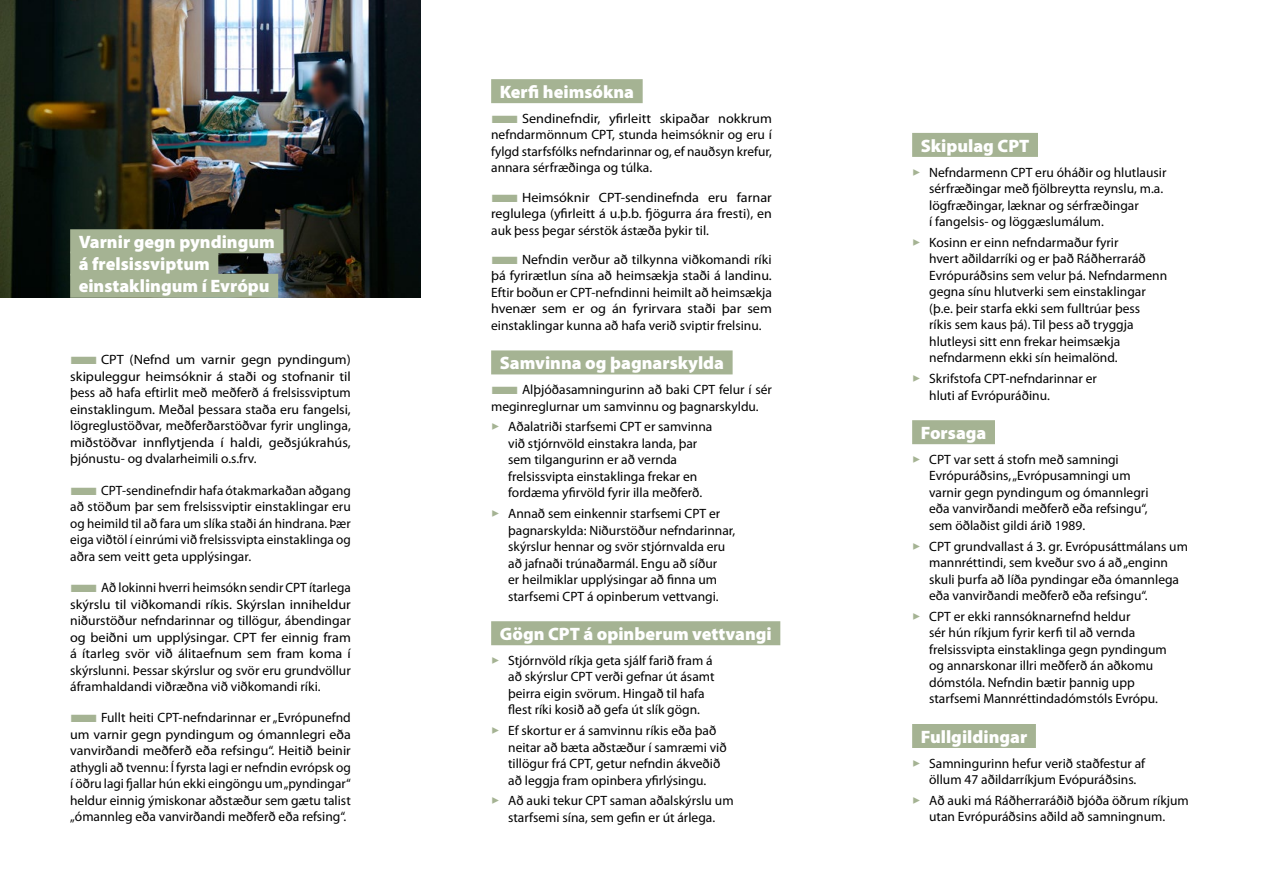
<style>
.page{position:relative;width:1263px;height:893px;background:#fff}
.page>*{position:absolute;margin:0;border:0;box-sizing:border-box;transform-origin:0 0}
.t1{font:900 18px/22.2px "Myriad Pro";color:#fff}
.t2{font:13.5px/16.5px "Myriad Pro";color:#000}
.t3{font:13.5px/16.5px "Myriad Pro";color:#000;text-align:justify;scale:1.05 1}
.s1{color:#a5b393}
</style>
<div class="page">
<img style="left:0;top:0;width:421px;height:298px">
<div style="left:70px;top:229px;width:213px;height:24px;background:#a5b393"></div>
<div style="left:70px;top:252px;width:148px;height:24px;background:#a5b393"></div>
<div style="left:70px;top:274px;width:208px;height:24px;background:#a5b393"></div>
<div style="left:491px;top:79px;width:152px;height:24px;background:#a5b393"></div>
<div style="left:491px;top:350px;width:242px;height:24px;background:#a5b393"></div>
<div style="left:491px;top:621px;width:289px;height:24px;background:#a5b393"></div>
<div style="left:912px;top:133px;width:126px;height:24px;background:#a5b393"></div>
<div style="left:912px;top:420px;width:83px;height:24px;background:#a5b393"></div>
<div style="left:912px;top:724px;width:124px;height:24px;background:#a5b393"></div>
<h1 class="t1" style="left:79px;top:230px;width:198px">Varnir gegn pyndingum á frelsissviptum einstaklingum í Evrópu</h1>
<p class="t3" style="left:70px;top:351px;width:269px"><span class="s1">■</span>CPT (Nefnd um varnir gegn pyndingum) skipuleggur heimsóknir á staði og stofnanir til þess að hafa eftirlit með meðferð á frelsissviptum einstaklingum. Meðal þessara staða eru fangelsi, lögreglustöðvar, meðferðarstöðvar fyrir unglinga, miðstöðvar innflytjenda í haldi, geðsjúkrahús, þjónustu- og dvalarheimili o.s.frv.</p>
<p class="t2" style="left:70px;top:482px;width:282px;text-align:justify"><span class="s1">■</span>CPT-sendinefndir hafa ótakmarkaðan aðgang að stöðum þar sem frelsissviptir einstaklingar eru og heimild til að fara um slíka staði án hindrana. Þær eiga viðtöl í einrúmi við frelsissvipta einstaklinga og aðra sem veitt geta upplýsingar.</p>
<p class="t2" style="left:70px;top:579px;width:282px;text-align:justify"><span class="s1">■</span>Að lokinni hverri heimsókn sendir CPT ítarlega skýrslu til viðkomandi ríkis. Skýrslan inniheldur niðurstöður nefndarinnar og tillögur, ábendingar og beiðni um upplýsingar. CPT fer einnig fram á ítarleg svör við álitaefnum sem fram koma í skýrslunni. Þessar skýrslur og svör eru grundvöllur áframhaldandi viðræðna við viðkomandi ríki.</p>
<p class="t2" style="left:70px;top:709px;width:282px;text-align:justify"><span class="s1">■</span>Fullt heiti CPT-nefndarinnar er „Evrópunefnd um varnir gegn pyndingum og ómannlegri eða vanvirðandi meðferð eða refsingu“. Heitið beinir athygli að tvennu: Í fyrsta lagi er nefndin evrópsk og í öðru lagi fjallar hún ekki eingöngu um „pyndingar“ heldur einnig ýmiskonar aðstæður sem gætu talist „ómannleg eða vanvirðandi meðferð eða refsing“.</p>
<h1 class="t1" style="left:500px;top:80px;width:136px">Kerfi heimsókna</h1>
<p class="t3" style="left:491px;top:110px;width:269px"><span class="s1">■</span>Sendinefndir, yfirleitt skipaðar nokkrum nefndarmönnum CPT, stunda heimsóknir og eru í fylgd starfsfólks nefndarinnar og, ef nauðsyn krefur, annara sérfræðinga og túlka.</p>
<p class="t3" style="left:491px;top:189px;width:269px"><span class="s1">■</span>Heimsóknir CPT-sendinefnda eru farnar reglulega (yfirleitt á u.þ.b. fjögurra ára fresti), en auk þess þegar sérstök ástæða þykir til.</p>
<p class="t2" style="left:491px;top:251px;width:282px;text-align:justify"><span class="s1">■</span>Nefndin verður að tilkynna viðkomandi ríki þá fyrirætlun sína að heimsækja staði á landinu.<br>Eftir boðun er CPT-nefndinni heimilt að heimsækja hvenær sem er og án fyrirvara staði þar sem einstaklingar kunna að hafa verið sviptir frelsinu.</p>
<h1 class="t1" style="left:500px;top:351px;width:226px">Samvinna og þagnarskylda</h1>
<p class="t2" style="left:491px;top:381px;width:282px"><span class="s1">■</span>Alþjóðasamningurinn að baki CPT felur í sér meginreglurnar um samvinnu og þagnarskyldu.</p>
<p class="t2" style="left:508px;top:418px;width:206px;text-indent:-17px"><span class="s1">✓</span> Aðalatriði starfsemi CPT er samvinna við stjórnvöld einstakra landa, þar sem tilgangurinn er að vernda frelsissvipta einstaklinga frekar en fordæma yfirvöld fyrir illa meðferð.</p>
<p class="t2" style="left:508px;top:505px;width:229px;text-indent:-17px"><span class="s1">✓</span> Annað sem einkennir starfsemi CPT er þagnarskylda: Niðurstöður nefndarinnar, skýrslur hennar og svör stjórnvalda eru að jafnaði trúnaðarmál. Engu að síður<br>er heilmiklar upplýsingar að finna um starfsemi CPT á opinberum vettvangi.</p>
<h1 class="t1" style="left:500px;top:622px;width:274px">Gögn CPT á opinberum vettvangi</h1>
<p class="t2" style="left:508px;top:652px;width:208px;text-indent:-17px"><span class="s1">✓</span> Stjórnvöld ríkja geta sjálf farið fram á að skýrslur CPT verði gefnar út ásamt þeirra eigin svörum. Hingað til hafa flest ríki kosið að gefa út slík gögn.</p>
<p class="t2" style="left:508px;top:722px;width:220px;text-indent:-17px"><span class="s1">✓</span> Ef skortur er á samvinnu ríkis eða það neitar að bæta aðstæður í samræmi við tillögur frá CPT, getur nefndin ákveðið að leggja fram opinbera yfirlýsingu.</p>
<p class="t2" style="left:491px;top:792px;width:244px;text-align:center"><span class="s1">✓</span> Að auki tekur CPT saman aðalskýrslu um starfsemi sína, sem gefin er út árlega.</p>
<h1 class="t1" style="left:921px;top:134px;width:110px">Skipulag CPT</h1>
<p class="t2" style="left:929px;top:164px;width:239px;text-indent:-17px"><span class="s1">✓</span> Nefndarmenn CPT eru óháðir og hlutlausir sérfræðingar með fjölbreytta reynslu, m.a. lögfræðingar, læknar og sérfræðingar<br>í fangelsis- og löggæslumálum.</p>
<p class="t2" style="left:929px;top:234px;width:239px;text-indent:-17px"><span class="s1">✓</span> Kosinn er einn nefndarmaður fyrir<br>hvert aðildarríki og er það Ráðherraráð Evrópuráðsins sem velur þá. Nefndarmenn gegna sínu hlutverki sem einstaklingar (þ.e. þeir starfa ekki sem fulltrúar þess<br>ríkis sem kaus þá). Til þess að tryggja hlutleysi sitt enn frekar heimsækja nefndarmenn ekki sín heimalönd.</p>
<p class="t2" style="left:929px;top:370px;width:169px;text-indent:-17px"><span class="s1">✓</span> Skrifstofa CPT-nefndarinnar er hluti af Evrópuráðinu.</p>
<h1 class="t1" style="left:921px;top:421px;width:67px">Forsaga</h1>
<p class="t2" style="left:929px;top:451px;width:221px;text-indent:-17px"><span class="s1">✓</span> CPT var sett á stofn með samningi Evrópuráðsins, „Evrópusamningi um varnir gegn pyndingum og ómannlegri eða vanvirðandi meðferð eða refsingu“, sem öðlaðist gildi árið 1989.</p>
<p class="t2" style="left:929px;top:538px;width:260px;text-indent:-17px"><span class="s1">✓</span> CPT grundvallast á 3. gr. Evrópusáttmálans um mannréttindi, sem kveður svo á að „enginn skuli þurfa að líða pyndingar eða ómannlega eða vanvirðandi meðferð eða refsingu“.</p>
<p class="t2" style="left:929px;top:608px;width:239px;text-indent:-17px"><span class="s1">✓</span> CPT er ekki rannsóknarnefnd heldur<br>sér hún ríkjum fyrir kerfi til að vernda frelsissvipta einstaklinga gegn pyndingum og annarskonar illri meðferð án aðkomu dómstóla. Nefndin bætir þannig upp starfsemi Mannréttindadómstóls Evrópu.</p>
<h1 class="t1" style="left:921px;top:725px;width:108px">Fullgildingar</h1>
<p class="t2" style="left:929px;top:755px;width:218px;text-indent:-17px"><span class="s1">✓</span> Samningurinn hefur verið staðfestur af öllum 47 aðildarríkjum Evópuráðsins.</p>
<p class="t2" style="left:912px;top:792px;width:278px;text-align:center"><span class="s1">✓</span> Að auki má Ráðherraráðið bjóða öðrum ríkjum utan Evrópuráðsins aðild að samningnum.</p>
</div>
